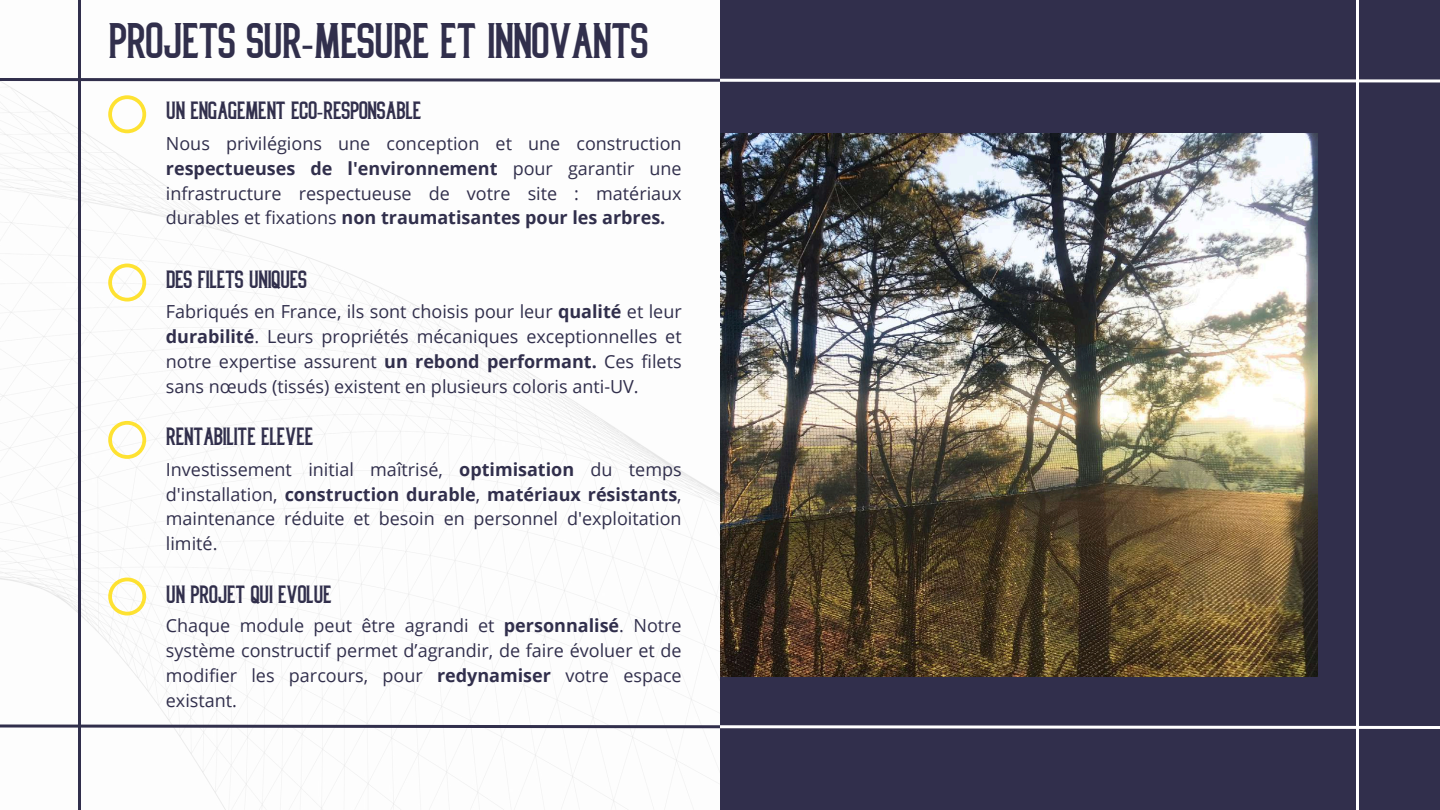
<style>
.page{position:relative;width:1440px;height:810px;background:#fff}
.page>*{position:absolute;margin:0;border:0;box-sizing:border-box;transform-origin:0 0}
.t1{font:40px "High Life Lite";color:#312f4c}
.t2{font:20px "High Life Lite";color:#312f4c}
.t3{font:18px/24.8px "Open Sans";color:#312f4c;text-align:justify}
.s1{font-family:"Noto Sans"}
.s2{font-weight:700}
</style>
<div class="page">
<div style="left:720px;top:0;width:720px;height:810px;background:#312f4c"></div>
<img style="left:0;top:84px;width:720px;height:726px">
<hr style="left:1356px;top:0;width:3px;height:810px;background:#fff">
<svg style="left:0;top:78px;width:1440px;height:6px"></svg>
<svg style="left:0;top:722px;width:1440px;height:9px"></svg>
<hr style="left:78px;top:0;width:3px;height:810px;background:#312f4c">
<svg style="left:108px;top:95px;width:38px;height:38px"></svg>
<svg style="left:108px;top:264px;width:38px;height:38px"></svg>
<svg style="left:108px;top:421px;width:38px;height:38px"></svg>
<svg style="left:108px;top:578px;width:38px;height:38px"></svg>
<img style="left:720px;top:133px;width:597px;height:544px">
<h1 class="t1" style="left:108px;top:26px;width:541px">PROJETS SUR<span class="s1">-</span>MESURE ET INNOVANTS</h1>
<p class="t2" style="left:166px;top:103px;width:256px">UN ENGAGEMENT ECO<span class="s1">-</span>RESPONSABLE</p>
<p class="t3" style="left:166px;top:131px;width:517px">Nous privilégions une conception et une construction <span class="s2">respectueuses de l'environnement</span> pour garantir une infrastructure respectueuse de votre site : matériaux durables et fixations <span class="s2">non traumatisantes pour les arbres.</span></p>
<p class="t2" style="left:166px;top:272px;width:142px">DES FILETS UNIQUES</p>
<p class="t3" style="left:166px;top:299px;width:517px">Fabriqués en France, ils sont choisis pour leur <span class="s2">qualité</span> et leur <span class="s2">durabilité</span>. Leurs propriétés mécaniques exceptionnelles et notre expertise assurent <span class="s2">un rebond performant.</span> Ces filets sans nœuds (tissés) existent en plusieurs coloris anti-UV.</p>
<p class="t2" style="left:166px;top:429px;width:148px">RENTABILITE ELEVEE</p>
<p class="t3" style="left:166px;top:456px;width:517px">Investissement initial maîtrisé, <span class="s2">optimisation</span> du temps d'installation, <span class="s2">construction durable</span>, <span class="s2">matériaux résistants</span>, maintenance réduite et besoin en personnel d'exploitation limité.</p>
<p class="t2" style="left:166px;top:587px;width:167px">UN PROJET QUI EVOLUE</p>
<p class="t3" style="left:166px;top:613px;width:517px">Chaque module peut être agrandi et <span class="s2">personnalisé</span>. Notre système constructif permet d’agrandir, de faire évoluer et de modifier les parcours, pour <span class="s2">redynamiser</span> votre espace existant.</p>
</div>
